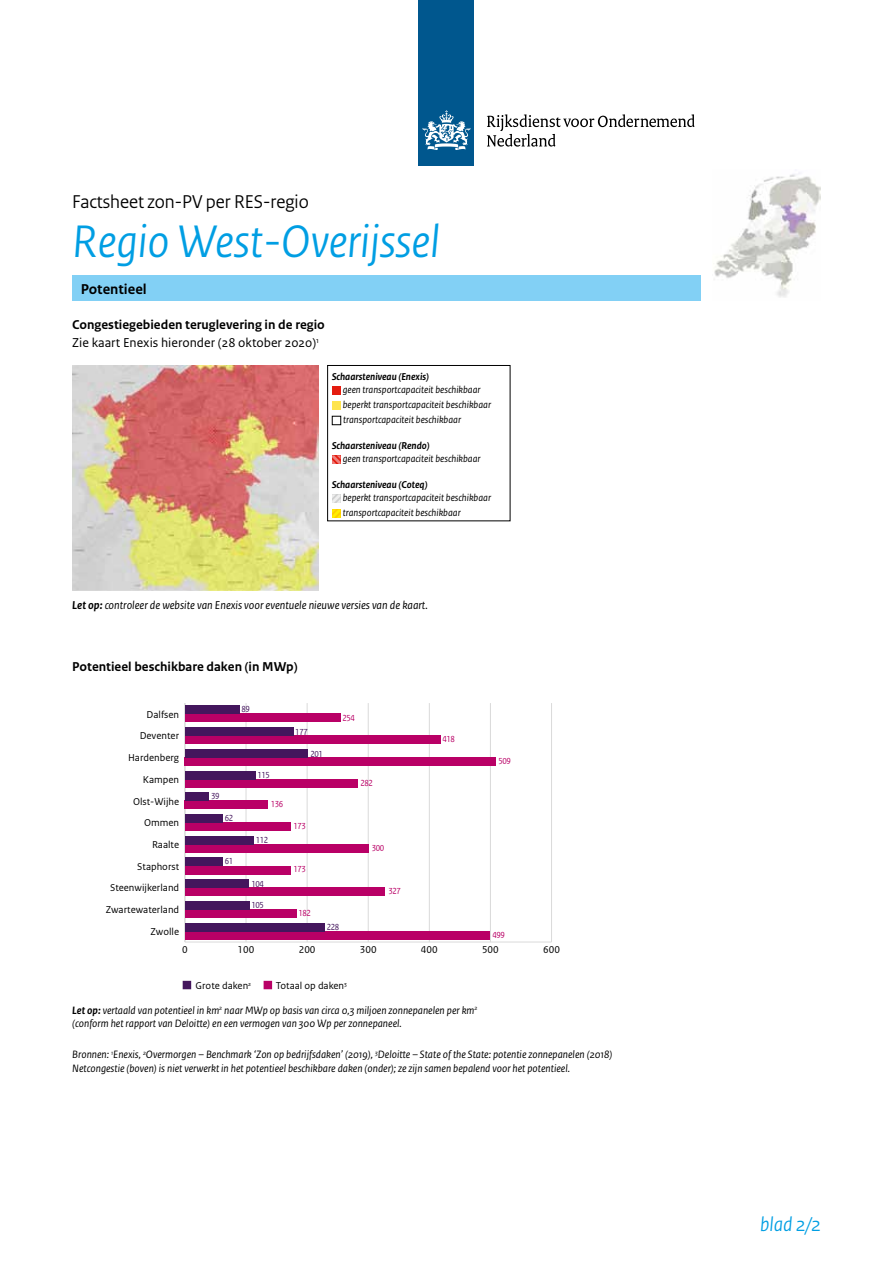
<style>
.page{position:relative;width:893px;height:1263px;background:#fff}
.page>*{position:absolute;margin:0;border:0;box-sizing:border-box;transform-origin:0 0}
.t1{font:italic 48px "Rijksoverheid Sans Heading";color:#009ee3}
.t2{font:italic 21px "Rijksoverheid Sans Heading";color:#009ee3}
.t3{font:19.5px "Rijksoverheid Sans Heading";color:#000}
.t4{font:700 15px "Rijksoverheid Sans Text";color:#000}
.t5{font:700 13.5px/18px "Rijksoverheid Sans Text";color:#000}
.t6{font:italic 12px "Rijksoverheid Sans Text";color:#000}
.t7{font:italic 11.25px/13.5px "Rijksoverheid Sans Text";color:#000}
.t8{font:italic 10.5px/15px "Rijksoverheid Sans Text";color:#000}
.t9{font:10.5px "Rijksoverheid Sans Text";color:#000}
.t10{font:italic 700 10.5px "Rijksoverheid Sans Text";color:#000}
.t11{font:9.15px "Rijksoverheid Sans Text TT";letter-spacing:-.05em;color:#b90066;scale:.91 1}
.t12{font:9.15px "Rijksoverheid Sans Text TT";letter-spacing:-.05em;color:#44165d;scale:.91 1}
.s1{font-weight:400}
.s2{font-weight:700}
</style>
<div class="page">
<div style="left:183px;top:981px;width:8px;height:8px;background:#44165d"></div>
<div style="left:264px;top:981px;width:8px;height:8px;background:#b90066"></div>
<hr style="left:185px;top:942px;width:366px;height:1px;background:#dadada">
<hr style="left:246px;top:703px;width:1px;height:239px;background:#dadada">
<hr style="left:307px;top:703px;width:1px;height:239px;background:#dadada">
<hr style="left:368px;top:703px;width:1px;height:239px;background:#dadada">
<hr style="left:429px;top:703px;width:1px;height:239px;background:#dadada">
<hr style="left:490px;top:703px;width:1px;height:239px;background:#dadada">
<hr style="left:551px;top:703px;width:1px;height:239px;background:#dadada">
<hr style="left:185px;top:703px;width:1px;height:239px;background:#dadada">
<div style="left:185px;top:714px;width:155px;height:8px;background:#b90066"></div>
<div style="left:185px;top:736px;width:255px;height:8px;background:#b90066"></div>
<div style="left:185px;top:757px;width:311px;height:8px;background:#b90066"></div>
<div style="left:185px;top:779px;width:172px;height:8px;background:#b90066"></div>
<div style="left:185px;top:801px;width:83px;height:8px;background:#b90066"></div>
<div style="left:185px;top:822px;width:106px;height:9px;background:#b90066"></div>
<div style="left:185px;top:844px;width:183px;height:8px;background:#b90066"></div>
<div style="left:185px;top:866px;width:106px;height:8px;background:#b90066"></div>
<div style="left:185px;top:888px;width:200px;height:8px;background:#b90066"></div>
<div style="left:185px;top:909px;width:111px;height:8px;background:#b90066"></div>
<div style="left:185px;top:931px;width:305px;height:8px;background:#b90066"></div>
<div style="left:185px;top:706px;width:54px;height:8px;background:#44165d"></div>
<div style="left:185px;top:727px;width:108px;height:9px;background:#44165d"></div>
<div style="left:185px;top:749px;width:123px;height:8px;background:#44165d"></div>
<div style="left:185px;top:771px;width:70px;height:8px;background:#44165d"></div>
<div style="left:185px;top:793px;width:24px;height:8px;background:#44165d"></div>
<div style="left:185px;top:814px;width:38px;height:8px;background:#44165d"></div>
<div style="left:185px;top:836px;width:68px;height:8px;background:#44165d"></div>
<div style="left:185px;top:858px;width:37px;height:8px;background:#44165d"></div>
<div style="left:185px;top:879px;width:63px;height:9px;background:#44165d"></div>
<div style="left:185px;top:901px;width:64px;height:8px;background:#44165d"></div>
<div style="left:185px;top:923px;width:139px;height:8px;background:#44165d"></div>
<div style="left:72px;top:275px;width:749px;height:26px;background:#82d0f5"></div>
<img style="left:72px;top:365px;width:247px;height:226px">
<div style="left:702px;top:169px;width:127px;height:142px;background:#fff"></div>
<img style="left:714px;top:172px;width:107px;height:125px">
<div style="left:332px;top:386px;width:9px;height:9px;background:#e41c0f"></div>
<div style="left:332px;top:401px;width:9px;height:9px;background:#fee44f"></div>
<div style="left:332px;top:416px;width:9px;height:9px;border:1px solid #000"></div>
<svg style="left:332px;top:455px;width:9px;height:9px"></svg>
<svg style="left:332px;top:494px;width:9px;height:9px"></svg>
<svg style="left:332px;top:509px;width:9px;height:9px"></svg>
<div style="left:327px;top:365px;width:183px;height:156px;border:1px solid #000"></div>
<div style="left:419px;top:0;width:55px;height:166px;background:#00578e"></div>
<svg style="left:423px;top:110px;width:47px;height:40px"></svg>
<svg style="left:487px;top:114px;width:208px;height:33px"></svg>
<h3 class="t3" style="left:72px;top:190px;width:238px">Factsheet zon-PV per RES-regio</h3>
<h1 class="t1" style="left:72px;top:215px;width:369px">Regio West-Overijssel</h1>
<h3 class="t4" style="left:81px;top:281px;width:67px">Potentieel</h3>
<p class="t5" style="left:72px;top:316px;width:254px">Congestiegebieden teruglevering in de regio<br><span class="s1">Zie kaart Enexis hieronder (28 oktober 2020)</span><sup>1</sup></p>
<p class="t10" style="left:332px;top:371px;width:98px">Schaarsteniveau (Enexis)</p>
<p class="t8" style="left:343px;top:383px;width:150px">geen transportcapaciteit beschikbaar beperkt transportcapaciteit beschikbaar transportcapaciteit beschikbaar</p>
<p class="t10" style="left:332px;top:440px;width:99px">Schaarsteniveau (Rendo)</p>
<p class="t8" style="left:343px;top:452px;width:139px">geen transportcapaciteit beschikbaar</p>
<p class="t10" style="left:332px;top:479px;width:97px">Schaarsteniveau (Coteq)</p>
<p class="t8" style="left:343px;top:491px;width:150px">beperkt transportcapaciteit beschikbaar transportcapaciteit beschikbaar</p>
<p class="t6" style="left:72px;top:598px;width:357px"><span class="s2">Let op:</span> controleer de website van Enexis voor eventuele nieuwe versies van de kaart.</p>
<p class="t5" style="left:72px;top:658px;width:227px">Potentieel beschikbare daken (in MWp)</p>
<p class="t12" style="left:241px;top:704px;width:11px">89</p>
<p class="t9" style="left:147px;top:708px;width:34px">Dalfsen</p>
<p class="t11" style="left:343px;top:712px;width:15px">254</p>
<p class="t9" style="left:140px;top:730px;width:41px">Deventer</p>
<p class="t12" style="left:295px;top:726px;width:15px">177</p>
<p class="t9" style="left:128px;top:752px;width:53px">Hardenberg</p>
<p class="t12" style="left:310px;top:748px;width:15px">201</p>
<p class="t9" style="left:143px;top:773px;width:38px">Kampen</p>
<p class="t12" style="left:257px;top:770px;width:15px">115</p>
<p class="t11" style="left:360px;top:777px;width:15px">282</p>
<p class="t9" style="left:133px;top:795px;width:48px">Olst-Wijhe</p>
<p class="t12" style="left:211px;top:791px;width:11px">39</p>
<p class="t11" style="left:271px;top:799px;width:15px">136</p>
<p class="t9" style="left:144px;top:817px;width:36px">Ommen</p>
<p class="t12" style="left:225px;top:813px;width:11px">62</p>
<p class="t11" style="left:293px;top:821px;width:15px">173</p>
<p class="t9" style="left:152px;top:838px;width:29px">Raalte</p>
<p class="t12" style="left:256px;top:835px;width:15px">112</p>
<p class="t11" style="left:372px;top:842px;width:15px">300</p>
<p class="t9" style="left:137px;top:860px;width:43px">Staphorst</p>
<p class="t12" style="left:225px;top:856px;width:11px">61</p>
<p class="t11" style="left:293px;top:864px;width:15px">173</p>
<p class="t9" style="left:110px;top:882px;width:71px">Steenwijkerland</p>
<p class="t9" style="left:106px;top:904px;width:75px">Zwartewaterland</p>
<p class="t12" style="left:252px;top:878px;width:15px">104</p>
<p class="t12" style="left:252px;top:900px;width:15px">105</p>
<p class="t11" style="left:299px;top:907px;width:15px">182</p>
<p class="t11" style="left:388px;top:886px;width:15px">327</p>
<p class="t9" style="left:151px;top:925px;width:30px">Zwolle</p>
<p class="t12" style="left:327px;top:922px;width:15px">228</p>
<p class="t11" style="left:443px;top:734px;width:15px">418</p>
<p class="t11" style="left:498px;top:756px;width:15px">509</p>
<p class="t11" style="left:492px;top:929px;width:15px">499</p>
<p class="t9" style="left:182px;top:944px;width:7px">0</p>
<p class="t9" style="left:238px;top:944px;width:18px">100</p>
<p class="t9" style="left:299px;top:944px;width:18px">200</p>
<p class="t9" style="left:360px;top:944px;width:18px">300</p>
<p class="t9" style="left:421px;top:944px;width:18px">400</p>
<p class="t9" style="left:482px;top:944px;width:18px">500</p>
<p class="t9" style="left:543px;top:944px;width:18px">600</p>
<p class="t9" style="left:196px;top:980px;width:57px">Grote daken<sup>2</sup></p>
<p class="t9" style="left:276px;top:980px;width:73px">Totaal op daken<sup>3</sup></p>
<p class="t7" style="left:72px;top:1003px;width:407px"><span class="s2">Let op:</span> vertaald van potentieel in km<sup>2</sup> naar MWp op basis van circa 0,3 miljoen zonnepanelen per km<sup>2 </sup>(conform het rapport van Deloitte) en een vermogen van 300 Wp per zonnepaneel.</p>
<p class="t7" style="left:72px;top:1048px;width:542px">Bronnen: <sup>1</sup>Enexis, <sup>2</sup>Overmorgen – Benchmark ‘Zon op bedrijfsdaken’ (2019), <sup>3</sup>Deloitte – State of the State: potentie zonnepanelen (2018)<br>Netcongestie (boven) is niet verwerkt in het potentieel beschikbare daken (onder); ze zijn samen bepalend voor het potentieel.</p>
<h2 class="t2" style="left:760px;top:1212px;width:62px">blad 2/2</h2>
</div>
